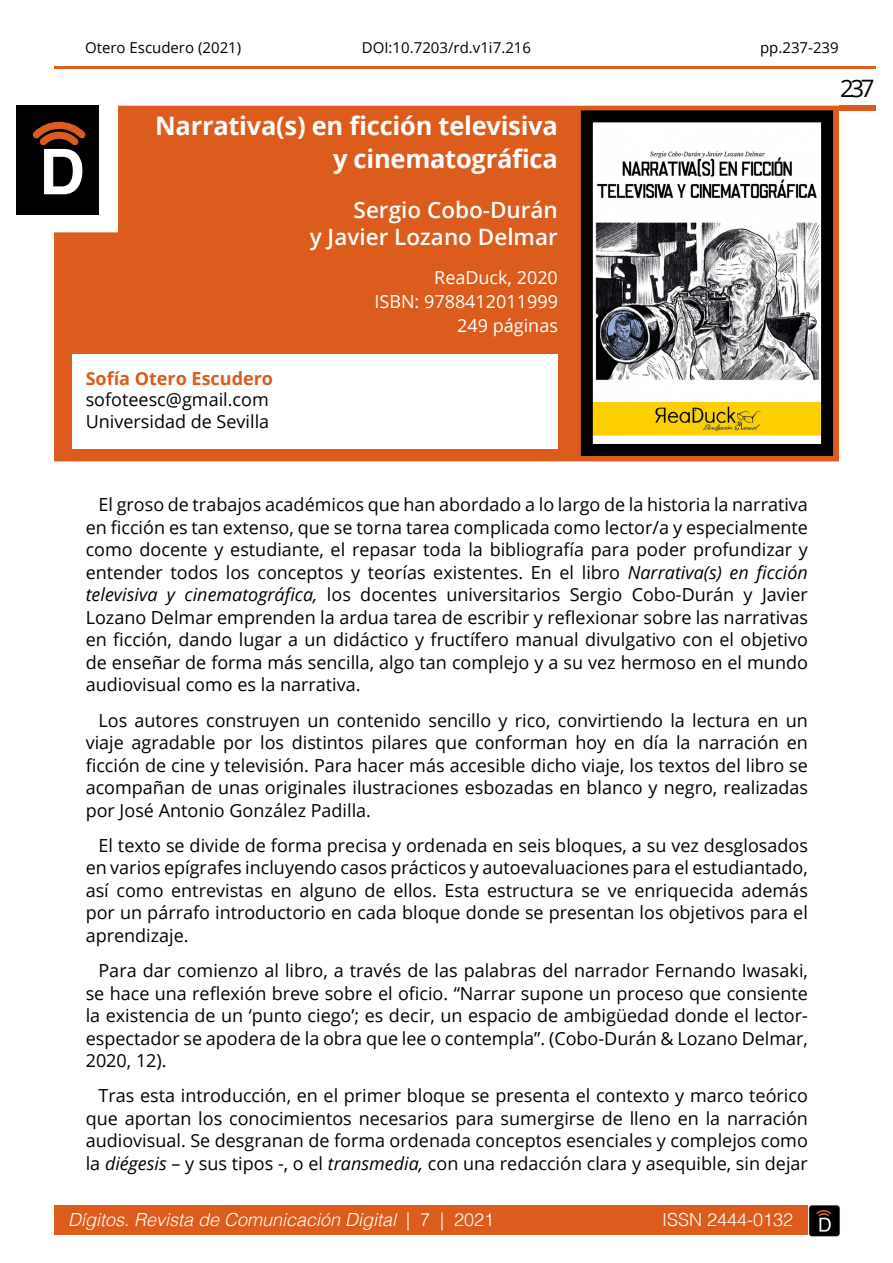
<style>
.page{position:relative;width:893px;height:1263px;background:#fff}
.page>*{position:absolute;margin:0;border:0;box-sizing:border-box;transform-origin:0 0}
.t1{font:700 63px "Helvetica";color:#fff}
.t2{font:700 25.5px/33px "Open Sans";letter-spacing:-.01em;color:#fff;text-align:right}
.t3{font:24px "Open Sans";color:#000}
.t4{font:600 22.5px/27px "Open Sans";color:#fff;text-align:right}
.t5{font:18px/22.5px "Open Sans";color:#000;text-align:justify}
.t6{font:italic 300 18px "Helvetica";color:#fff}
.t7{font:18px/24px "Open Sans";color:#fff;text-align:right}
.t8{font:700 18px "Open Sans";color:#db5c1d}
.t9{font:300 18px "Helvetica";color:#fff}
.t10{font:15px "Open Sans";color:#000}
.s1{font-style:italic}
.s2{font-style:normal}
</style>
<div class="page">
<div style="left:54px;top:1205px;width:753px;height:30px;background:#db5c1d"></div>
<img style="left:807px;top:1205px;width:33px;height:32px">
<div style="left:839px;top:106px;width:37px;height:5px;background:#db5c1d"></div>
<hr style="left:54px;top:66px;width:822px;height:2px;background:#db5c1d">
<div style="left:54px;top:106px;width:785px;height:355px;background:#db5c1d"></div>
<div style="left:16px;top:106px;width:83px;height:109px;background:#000"></div>
<svg style="left:32px;top:122px;width:54px;height:24px"></svg>
<div style="left:72px;top:355px;width:486px;height:94px;background:#fff"></div>
<img style="left:594px;top:123px;width:226px;height:320px">
<div style="left:581px;top:110px;width:252px;height:346px;border:12px solid #000"></div>
<p class="t10" style="left:85px;top:37px;width:158px">Otero Escudero (2021)</p>
<p class="t10" style="left:362px;top:37px;width:171px">DOI:10.7203/rd.v1i7.216</p>
<p class="t10" style="left:760px;top:37px;width:80px">pp.237-239</p>
<h1 class="t1" style="left:39px;top:146px;width:47px">D</h1>
<h2 class="t2" style="left:155px;top:109px;width:404px">Narrativa(s) en ficción televisiva y cinematográfica</h2>
<p class="t4" style="left:310px;top:195px;width:250px">Sergio Cobo-Durán<br>y Javier Lozano Delmar</p>
<p class="t7" style="left:374px;top:264px;width:185px">ReaDuck, 2020<br>ISBN: 9788412011999<br>249 páginas</p>
<p class="t8" style="left:86px;top:365px;width:189px">Sofía Otero Escudero</p>
<p class="t5" style="left:86px;top:388px;width:185px;line-height:21.6px">sofoteesc@gmail.com<br>Universidad de Sevilla</p>
<p class="t5" style="left:86px;top:493px;width:724px;text-indent:13px">El groso de trabajos académicos que han abordado a lo largo de la historia la narrativa en ficción es tan extenso, que se torna tarea complicada como lector/a y especialmente como docente y estudiante, el repasar toda la bibliografía para poder profundizar y entender todos los conceptos y teorías existentes. En el libro <span class="s1">Narrativa(s) en ficción televisiva y cinematográfica,</span> los docentes universitarios Sergio Cobo-Durán y Javier Lozano Delmar emprenden la ardua tarea de escribir y reflexionar sobre las narrativas en ficción, dando lugar a un didáctico y fructífero manual divulgativo con el objetivo de enseñar de forma más sencilla, algo tan complejo y a su vez hermoso en el mundo audiovisual como es la narrativa.</p>
<p class="t5" style="left:86px;top:708px;width:724px;text-indent:13px">Los autores construyen un contenido sencillo y rico, convirtiendo la lectura en un viaje agradable por los distintos pilares que conforman hoy en día la narración en ficción de cine y televisión. Para hacer más accesible dicho viaje, los textos del libro se acompañan de unas originales ilustraciones esbozadas en blanco y negro, realizadas por José Antonio González Padilla.</p>
<p class="t5" style="left:86px;top:834px;width:724px;text-indent:13px">El texto se divide de forma precisa y ordenada en seis bloques, a su vez desglosados en varios epígrafes incluyendo casos prácticos y autoevaluaciones para el estudiantado, así como entrevistas en alguno de ellos. Esta estructura se ve enriquecida además por un párrafo introductorio en cada bloque donde se presentan los objetivos para el aprendizaje.</p>
<p class="t5" style="left:86px;top:959px;width:724px;text-indent:13px">Para dar comienzo al libro, a través de las palabras del narrador Fernando Iwasaki, se hace una reflexión breve sobre el oficio. “Narrar supone un proceso que consiente la existencia de un ‘punto ciego’; es decir, un espacio de ambigüedad donde el lector&shy;espectador se apodera de la obra que lee o contempla”. (Cobo-Durán &amp; Lozano Delmar, 2020, 12).</p>
<p class="t5" style="left:86px;top:1084px;width:724px;text-indent:13px">Tras esta introducción, en el primer bloque se presenta el contexto y marco teórico que aportan los conocimientos necesarios para sumergirse de lleno en la narración audiovisual. Se desgranan de forma ordenada conceptos esenciales y complejos como la <span class="s1">diégesis</span> – y sus tipos -, o el <span class="s1">transmedia,</span> con una redacción clara y asequible, sin dejar</p>
<p class="t6" style="left:68px;top:1212px;width:428px">Dígitos. Revista de Comunicación Digital <span class="s2">| 7 | 2021</span></p>
<p class="t9" style="left:662px;top:1212px;width:133px">ISSN 2444-0132</p>
<h3 class="t3" style="left:840px;top:71px;width:36px">237</h3>
</div>
